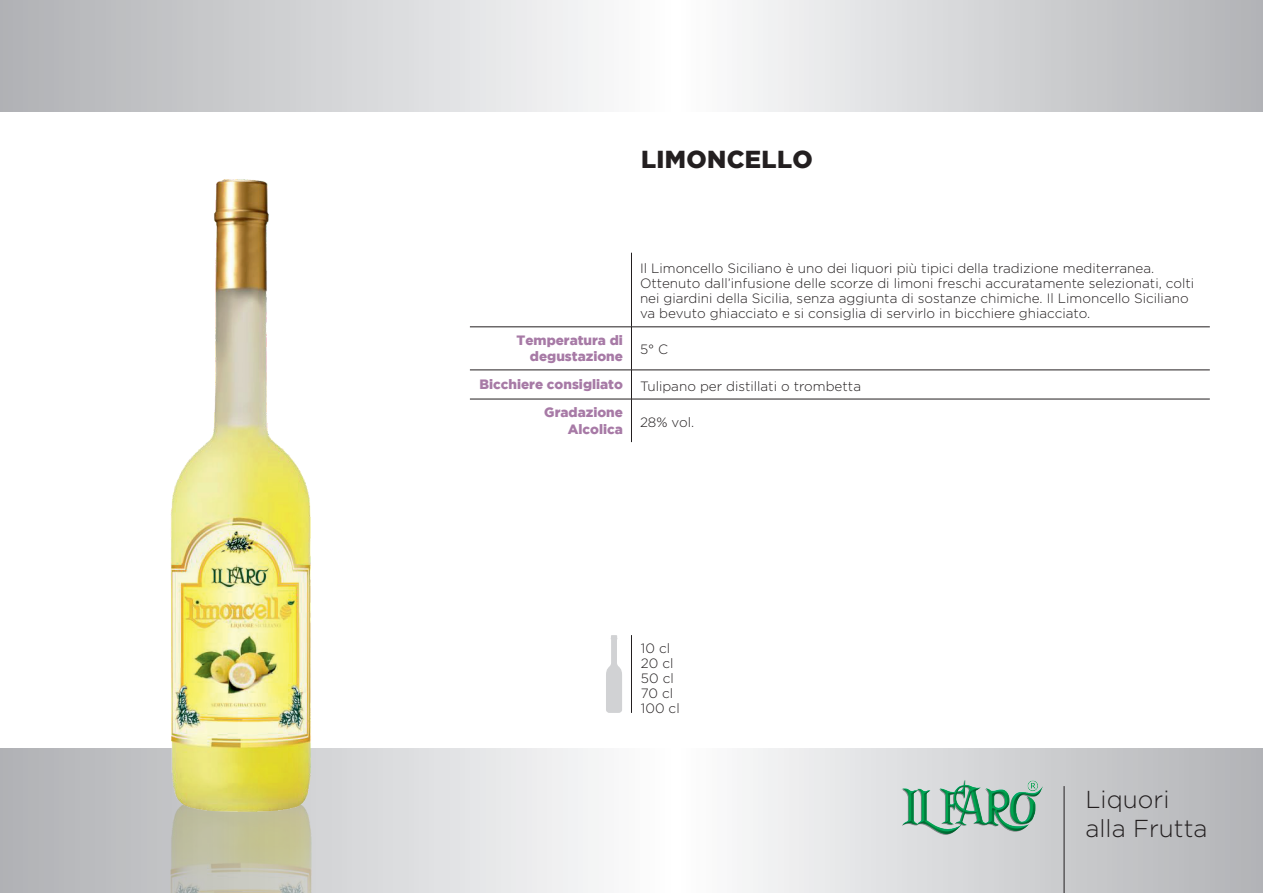
<style>
.page{position:relative;width:1263px;height:893px;background:#fff}
.page>*{position:absolute;margin:0;border:0;box-sizing:border-box;transform-origin:0 0}
.t1{font:300 24.45px/29.4px "Gotham";color:#231f20}
.t2{font:900 24.45px "Gotham";letter-spacing:.015em;color:#231f20}
.t3{font:300 13.5px/15px "Gotham";color:#231f20}
.t4{font:900 13.5px/16.2px "Gotham";color:#a77aa6;text-align:right}
</style>
<div class="page">
<svg style="left:0;top:0;width:1263px;height:112px"></svg>
<svg style="left:0;top:748px;width:1263px;height:145px"></svg>
<hr style="left:1064px;top:786px;width:1px;height:107px;background:#231f20">
<hr style="left:631px;top:635px;width:1px;height:78px;background:#231f20">
<img style="left:901px;top:779px;width:142px;height:55px">
<svg style="left:606px;top:635px;width:16px;height:78px"></svg>
<img style="left:147px;top:793px;width:187px;height:100px">
<img style="left:148px;top:179px;width:185px;height:688px">
<hr style="left:631px;top:253px;width:1px;height:74px;background:#231f20">
<hr style="left:470px;top:327px;width:161px;height:1px;background:#231f20">
<hr style="left:631px;top:327px;width:579px;height:1px;background:#231f20">
<hr style="left:631px;top:327px;width:1px;height:43px;background:#231f20">
<hr style="left:470px;top:370px;width:161px;height:1px;background:#231f20">
<hr style="left:631px;top:370px;width:579px;height:1px;background:#231f20">
<svg style="left:631px;top:371px;width:1px;height:28px"></svg>
<hr style="left:470px;top:399px;width:161px;height:1px;background:#231f20">
<hr style="left:631px;top:399px;width:579px;height:1px;background:#231f20">
<hr style="left:631px;top:399px;width:1px;height:43px;background:#231f20">
<h1 class="t2" style="left:641px;top:145px;width:173px">LIMONCELLO</h1>
<p class="t3" style="left:640px;top:261px;width:556px">Il Limoncello Siciliano è uno dei liquori più tipici della tradizione mediterranea.<br>Ottenuto dall’infusione delle scorze di limoni freschi accuratamente selezionati, colti nei giardini della Sicilia, senza aggiunta di sostanze chimiche. Il Limoncello Siciliano va bevuto ghiacciato e si consiglia di servirlo in bicchiere ghiacciato.</p>
<p class="t4" style="left:516px;top:332px;width:108px">Temperatura di degustazione</p>
<p class="t3" style="left:640px;top:342px;width:30px">5° C</p>
<p class="t4" style="left:479px;top:376px;width:145px">Bicchiere consigliato</p>
<p class="t3" style="left:640px;top:378px;width:223px">Tulipano per distillati o trombetta</p>
<p class="t4" style="left:544px;top:404px;width:80px">Gradazione<br>Alcolica</p>
<p class="t3" style="left:640px;top:414px;width:56px">28% vol.</p>
<p class="t3" style="left:641px;top:640px;width:40px">10 cl<br>20 cl<br>50 cl<br>70 cl<br>100 cl</p>
<h1 class="t1" style="left:1085px;top:784px;width:124px">Liquori alla Frutta</h1>
</div>
